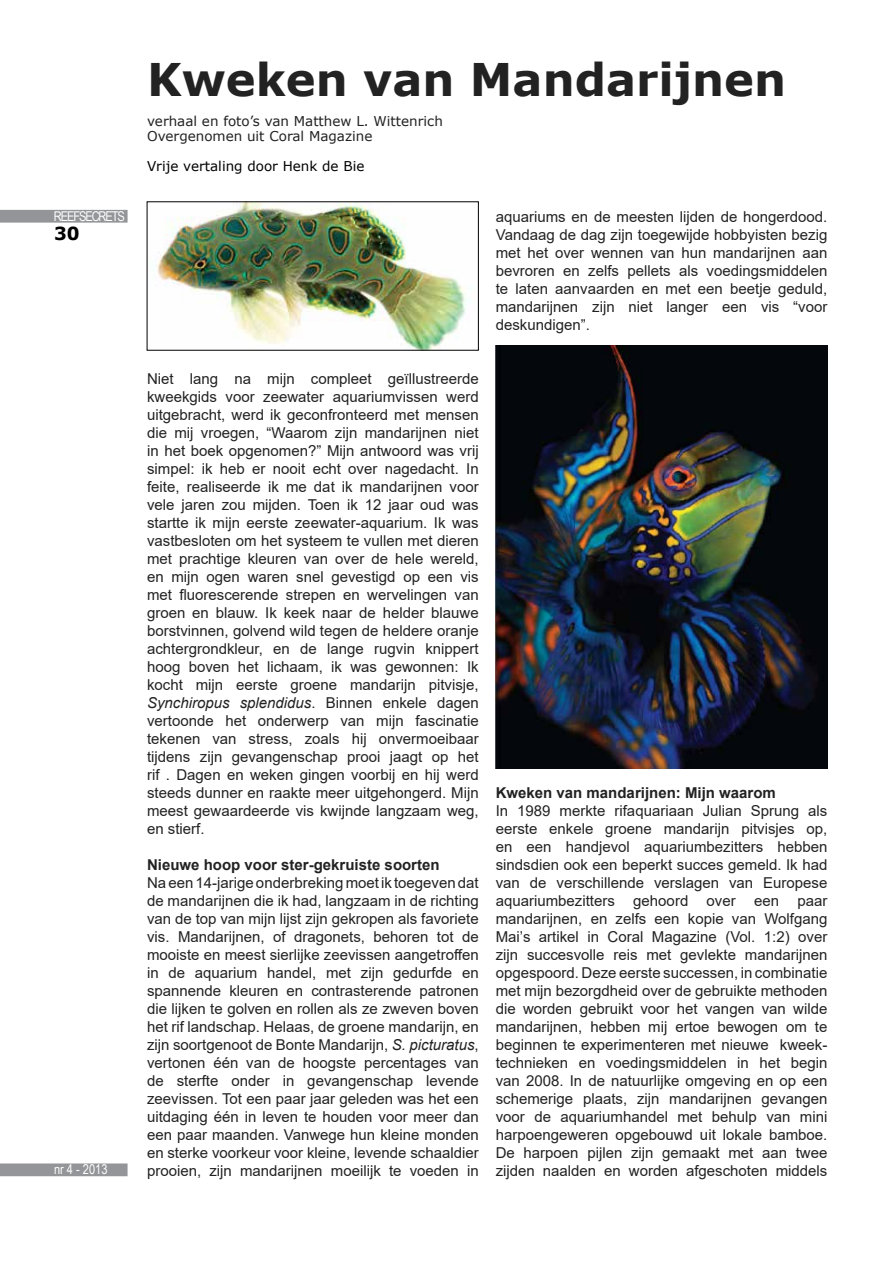
<style>
.page{position:relative;width:893px;height:1263px;background:#fff}
.page>*{position:absolute;margin:0;border:0;box-sizing:border-box;transform-origin:0 0}
.t1{font:700 45px "Verdana";color:#222}
.t2{font:700 18px "Verdana";color:#000}
.t3{font:15px/18px "Arial";color:#222;text-align:justify}
.t4{font:700 15px "Arial";color:#222}
.t5{font:13.5px/15px "Verdana";color:#222}
.t6{font:13.5px "Verdana";color:#000}
.t7{font:13.5px "Arial Narrow";letter-spacing:-.08em;color:#fff}
.s1{font-style:italic}
</style>
<div class="page">
<div style="left:0;top:210px;width:128px;height:13px;background:#939598"></div>
<div style="left:0;top:1163px;width:128px;height:13px;background:#939598"></div>
<img style="left:157px;top:203px;width:309px;height:146px">
<img style="left:496px;top:345px;width:331px;height:423px">
<p class="t7" style="left:54px;top:206px;width:73px">REEFSECRETS</p>
<p class="t2" style="left:54px;top:221px;width:27px">30</p>
<p class="t7" style="left:54px;top:1160px;width:55px">nr 4 - 2013</p>
<h1 class="t1" style="left:147px;top:48px;width:641px">Kweken van Mandarijnen</h1>
<p class="t5" style="left:147px;top:113px;width:297px">verhaal en foto’s van Matthew L. Wittenrich<br>Overgenomen uit Coral Magazine</p>
<p class="t6" style="left:147px;top:157px;width:219px">Vrije vertaling door Henk de Bie</p>
<p class="t3" style="left:147px;top:370px;width:333px">Niet lang na mijn compleet geïllustreerde kweekgids voor zeewater aquariumvissen werd uitgebracht, werd ik geconfronteerd met mensen die mij vroegen, “Waarom zijn mandarijnen niet in het boek opgenomen?” Mijn antwoord was vrij simpel: ik heb er nooit echt over nagedacht. In feite, realiseerde ik me dat ik mandarijnen voor vele jaren zou mijden. Toen ik 12 jaar oud was startte ik mijn eerste zeewater-aquarium. Ik was vastbesloten om het systeem te vullen met dieren met prachtige kleuren van over de hele wereld, en mijn ogen waren snel gevestigd op een vis met fluorescerende strepen en wervelingen van groen en blauw. Ik keek naar de helder blauwe borstvinnen, golvend wild tegen de heldere oranje achtergrondkleur, en de lange rugvin knippert hoog boven het lichaam, ik was gewonnen: Ik kocht mijn eerste groene mandarijn pitvisje, <span class="s1">Synchiropus splendidus</span>. Binnen enkele dagen vertoonde het onderwerp van mijn fascinatie tekenen van stress, zoals hij onvermoeibaar tijdens zijn gevangenschap prooi jaagt op het rif . Dagen en weken gingen voorbij en hij werd steeds dunner en raakte meer uitgehongerd. Mijn meest gewaardeerde vis kwijnde langzaam weg, en stierf.</p>
<p class="t4" style="left:147px;top:854px;width:294px">Nieuwe hoop voor ster-gekruiste soorten</p>
<p class="t3" style="left:147px;top:874px;width:333px">Na een 14-jarige onderbreking moet ik toegeven dat de mandarijnen die ik had, langzaam in de richting van de top van mijn lijst zijn gekropen als favoriete vis. Mandarijnen, of dragonets, behoren tot de mooiste en meest sierlijke zeevissen aangetroffen in de aquarium handel, met zijn gedurfde en spannende kleuren en contrasterende patronen die lijken te golven en rollen als ze zweven boven het rif landschap. Helaas, de groene mandarijn, en zijn soortgenoot de Bonte Mandarijn, <span class="s1">S. picturatus</span>, vertonen één van de hoogste percentages van de sterfte onder in gevangenschap levende zeevissen. Tot een paar jaar geleden was het een uitdaging één in leven te houden voor meer dan een paar maanden. Vanwege hun kleine monden en sterke voorkeur voor kleine, levende schaaldier prooien, zijn mandarijnen moeilijk te voeden in</p>
<p class="t3" style="left:496px;top:208px;width:333px">aquariums en de meesten lijden de hongerdood.<br>Vandaag de dag zijn toegewijde hobbyisten bezig met het over wennen van hun mandarijnen aan bevroren en zelfs pellets als voedingsmiddelen te laten aanvaarden en met een beetje geduld, mandarijnen zijn niet langer een vis “voor deskundigen”.</p>
<p class="t4" style="left:496px;top:782px;width:282px">Kweken van mandarijnen: Mijn waarom</p>
<p class="t3" style="left:496px;top:802px;width:333px">In 1989 merkte rifaquariaan Julian Sprung als eerste enkele groene mandarijn pitvisjes op, en een handjevol aquariumbezitters hebben sindsdien ook een beperkt succes gemeld. Ik had van de verschillende verslagen van Europese aquariumbezitters gehoord over een paar mandarijnen, en zelfs een kopie van Wolfgang Mai’s artikel in Coral Magazine (Vol. 1:2) over zijn succesvolle reis met gevlekte mandarijnen opgespoord. Deze eerste successen, in combinatie met mijn bezorgdheid over de gebruikte methoden die worden gebruikt voor het vangen van wilde mandarijnen, hebben mij ertoe bewogen om te beginnen te experimenteren met nieuwe kweek&shy;technieken en voedingsmiddelen in het begin van 2008. In de natuurlijke omgeving en op een schemerige plaats, zijn mandarijnen gevangen voor de aquariumhandel met behulp van mini harpoengeweren opgebouwd uit lokale bamboe.<br>De harpoen pijlen zijn gemaakt met aan twee zijden naalden en worden afgeschoten middels</p>
</div>
